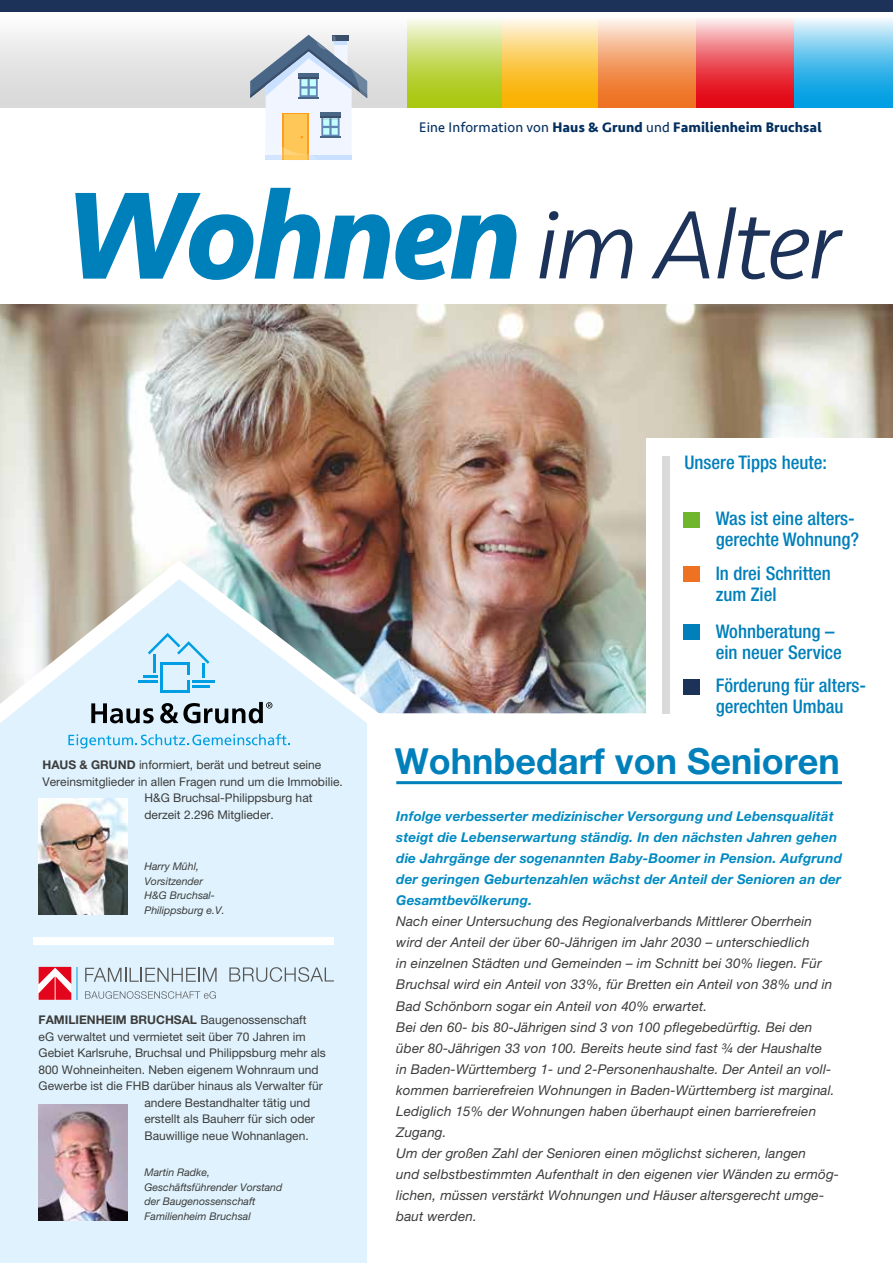
<style>
.page{position:relative;width:893px;height:1263px;background:#fff}
.page>*{position:absolute;margin:0;border:0;box-sizing:border-box;transform-origin:0 0}
.t1{font:italic 300 100.5px "Seravek";letter-spacing:-.03em;color:#1d3259}
.t2{font:700 36px "Helvetica Neue LT Pro";color:#0080bb}
.t3{font:500 condensed 18.75px/20.9px "Helvetica Neue LT Pro";color:#0080bb}
.t4{font:700 14.25px "Seravek";letter-spacing:.01em;color:#032f5e}
.t5{font:italic 13.5px/21px "Helvetica Neue LT Pro";letter-spacing:.01em;color:#3c3c3b}
.t6{font:italic 700 13.5px/21px "Helvetica Neue LT Pro";letter-spacing:.01em;color:#008ac2}
.t7{font:12px "Helvetica Neue LT Pro";color:#3c3c3b}
.t8{font:700 12px "Helvetica Neue LT Pro";color:#3c3c3b}
.t9{font:italic 10.65px/14.5px "Helvetica Neue LT Pro";color:#3c3c3b}
.s1{font-weight:400}
.s2{font-weight:700;font-size:128.55px;color:#0080bb}
.s3{font-weight:700}
</style>
<div class="page">
<img style="left:0;top:304px;width:893px;height:247px">
<div style="left:646px;top:438px;width:247px;height:285px;background:#fff"></div>
<div style="left:0;top:0;width:893px;height:11px;background:#1d3259"></div>
<svg style="left:696px;top:11px;width:98px;height:97px;background:#eb6870"></svg>
<svg style="left:794px;top:11px;width:99px;height:97px;background:#65c3ec"></svg>
<svg style="left:501px;top:11px;width:97px;height:97px;background:#f8ce66"></svg>
<svg style="left:598px;top:11px;width:98px;height:97px;background:#f2a879"></svg>
<svg style="left:407px;top:11px;width:94px;height:97px;background:#c9db6f"></svg>
<div style="left:0;top:10px;width:407px;height:98px;background:linear-gradient(to bottom,#fdfdfd,#d5d5d5)"></div>
<div style="left:0;top:741px;width:367px;height:522px;background:#dff2fd"></div>
<div style="left:33px;top:937px;width:300px;height:7px;background:#fff"></div>
<img style="left:39px;top:799px;width:89px;height:115px">
<img style="left:39px;top:1104px;width:89px;height:116px">
<hr style="left:76px;top:967px;width:1px;height:33px;background:#73c9e7">
<svg style="left:85px;top:968px;width:132px;height:14px;background:#b8c5cd"></svg>
<svg style="left:229px;top:967px;width:105px;height:15px;background:#becdd5"></svg>
<svg style="left:85px;top:991px;width:131px;height:8px"></svg>
<svg style="left:39px;top:967px;width:32px;height:33px"></svg>
<svg style="left:68px;top:741px;width:222px;height:7px;background:#afe0f7"></svg>
<img style="left:0;top:551px;width:684px;height:190px">
<hr style="left:396px;top:781px;width:446px;height:3px;background:#0080bb">
<div style="left:662px;top:456px;width:8px;height:257px;background:#dadada"></div>
<div style="left:684px;top:512px;width:16px;height:16px;background:#70b62c"></div>
<div style="left:684px;top:624px;width:16px;height:16px;background:#0080bb"></div>
<div style="left:684px;top:566px;width:16px;height:16px;background:#ee7222"></div>
<div style="left:684px;top:679px;width:16px;height:16px;background:#1d3259"></div>
<svg style="left:250px;top:35px;width:117px;height:125px"></svg>
<p class="t4" style="left:419px;top:115px;width:404px"><span class="s1">Eine Information von</span> Haus &amp; Grund <span class="s1">und</span> Familienheim Bruchsal</p>
<h1 class="t1" style="left:65px;top:186px;width:777px"><span class="s2">Wohnen</span> im Alter</h1>
<h3 class="t3" style="left:684px;top:452px;width:144px">Unsere Tipps heute:</h3>
<h3 class="t3" style="left:716px;top:508px;width:145px">Was ist eine alters&shy;gerechte Wohnung?</h3>
<h3 class="t3" style="left:716px;top:562px;width:117px">In drei Schritten zum Ziel</h3>
<h3 class="t3" style="left:716px;top:620px;width:128px">Wohnberatung – ein neuer Service</h3>
<p class="t7" style="left:43px;top:758px;width:280px"><span class="s3">HAUS &amp; GRUND</span> informiert, berät und betreut seine</p>
<p class="t7" style="left:43px;top:774px;width:302px">Vereinsmitglieder in allen Fragen rund um die Immobilie.</p>
<p class="t7" style="left:145px;top:791px;width:170px">H&amp;G Bruchsal-Philippsburg hat</p>
<p class="t7" style="left:145px;top:807px;width:131px">derzeit 2.296 Mitglieder.</p>
<p class="t9" style="left:145px;top:859px;width:82px">Harry Mühl,<br>Vorsitzender<br>H&amp;G Bruchsal-<br>Philippsburg e.V.</p>
<p class="t8" style="left:39px;top:1012px;width:269px">FAMILIENHEIM BRUCHSAL <span class="s1">Baugenossenschaft</span></p>
<p class="t7" style="left:39px;top:1029px;width:268px">eG verwaltet und vermietet seit über 70 Jahren im</p>
<p class="t7" style="left:39px;top:1046px;width:289px">Gebiet Karlsruhe, Bruchsal und Philippsburg mehr als</p>
<p class="t7" style="left:39px;top:1062px;width:282px">800 Wohneinheiten. Neben eigenem Wohnraum und</p>
<p class="t7" style="left:39px;top:1079px;width:286px">Gewerbe ist die FHB darüber hinaus als Verwalter für</p>
<p class="t7" style="left:145px;top:1095px;width:167px">andere Bestandhalter tätig und</p>
<p class="t7" style="left:145px;top:1112px;width:172px">erstellt als Bauherr für sich oder</p>
<p class="t7" style="left:145px;top:1128px;width:166px">Bauwillige neue Wohnanlagen.</p>
<p class="t9" style="left:145px;top:1165px;width:139px">Martin Radke,<br>Geschäftsführender Vorstand der Baugenossenschaft<br>Familienheim Bruchsal</p>
<h3 class="t3" style="left:716px;top:675px;width:152px">Förderung für alters&shy;gerechten Umbau</h3>
<h2 class="t2" style="left:395px;top:739px;width:446px">Wohnbedarf von Senioren</h2>
<p class="t6" style="left:396px;top:806px;width:447px">Infolge verbesserter medizinischer Versorgung und Lebensqualität steigt die Lebenserwartung ständig. In den nächsten Jahren gehen die Jahrgänge der sogenannten Baby-Boomer in Pension. Aufgrund der geringen Geburtenzahlen wächst der Anteil der Senioren an der Gesamtbevölkerung.</p>
<p class="t5" style="left:396px;top:911px;width:444px">Nach einer Untersuchung des Regionalverbands Mittlerer Oberrhein wird der Anteil der über 60-Jährigen im Jahr 2030 – unterschiedlich<br>in einzelnen Städten und Gemeinden – im Schnitt bei 30% liegen. Für Bruchsal wird ein Anteil von 33%, für Bretten ein Anteil von 38% und in Bad Schönborn sogar ein Anteil von 40% erwartet.<br>Bei den 60- bis 80-Jährigen sind 3 von 100 pflegebedürftig. Bei den über 80-Jährigen 33 von 100. Bereits heute sind fast ¾ der Haushalte<br>in Baden-Württemberg 1- und 2-Personenhaushalte. Der Anteil an voll&shy;kommen barrierefreien Wohnungen in Baden-Württemberg ist marginal.<br>Lediglich 15% der Wohnungen haben überhaupt einen barrierefreien Zugang.<br>Um der großen Zahl der Senioren einen möglichst sicheren, langen<br>und selbstbestimmten Aufenthalt in den eigenen vier Wänden zu ermög&shy;lichen, müssen verstärkt Wohnungen und Häuser altersgerecht umge&shy;baut werden.</p>
</div>
